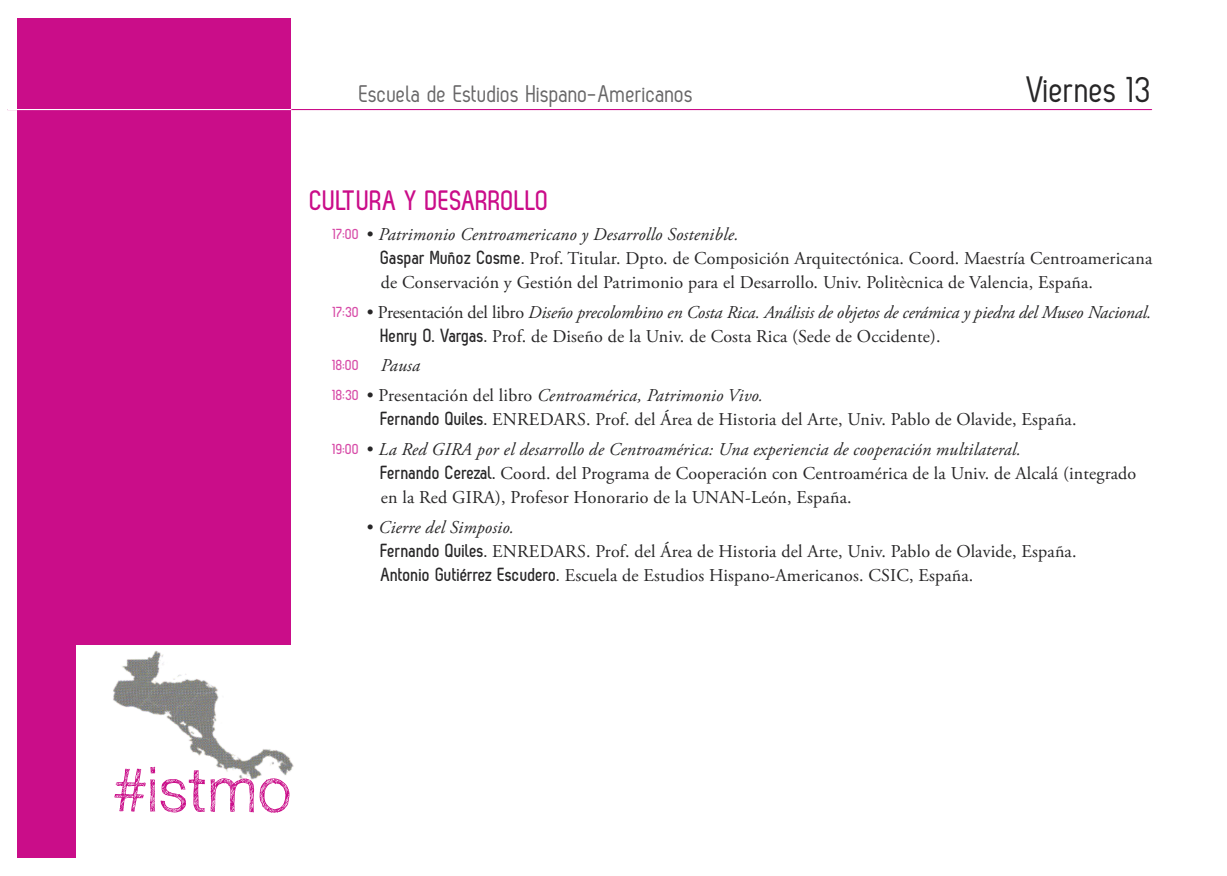
<style>
.page{position:relative;width:1227px;height:876px;background:#fff}
.page>*{position:absolute;margin:0;border:0;box-sizing:border-box;transform-origin:0 0}
.t1{font:300 60.8px "Sketchetik";color:#ca0d89}
.t2{font:36.6px "Zag";color:#272627}
.t3{font:700 28px "Zag";letter-spacing:.01em;color:#ca0d89}
.t4{font:24px "Zag";color:#686768}
.t5{font:18px/24px "Adobe Garamond Pro";letter-spacing:.01em;color:#272627}
.t6{font:italic 18px/24px "Adobe Garamond Pro";letter-spacing:-.01em;color:#272627}
.t7{font:700 15px/29.6px "Zag";color:#d74aa7}
.s1{font-style:italic}
.s2{font-family:"Zag";font-weight:700;font-size:19px}
.s3{font-style:normal}
.s4{font-family:"Zag";font-weight:700;font-style:normal;font-size:19px}
</style>
<div class="page">
<div style="left:17px;top:18px;width:274px;height:839px;background:#ca0d89"></div>
<svg style="left:7px;top:109px;width:1146px;height:1px"></svg>
<div style="left:76px;top:645px;width:248px;height:212px;background:#fff"></div>
<img style="left:113px;top:650px;width:181px;height:130px">
<h3 class="t4" style="left:359px;top:79px;width:336px">Escuela de Estudios Hispano-Americanos</h3>
<h2 class="t2" style="left:1027px;top:67px;width:127px">Viernes 13</h2>
<h3 class="t3" style="left:310px;top:184px;width:240px">CULTURA Y DESARROLLO</h3>
<p class="t5" style="left:381px;top:223px;width:773px;text-indent:-14px">• <span class="s1">Patrimonio Centroamericano y Desarrollo Sostenible.<br></span><span class="s2">Gaspar Muñoz Cosme.</span> Prof. Titular. Dpto. de Composición Arquitectónica. Coord. Maestría Centroamericana de Conservación y Gestión del Patrimonio para el Desarrollo. Univ. Politècnica de Valencia, España.</p>
<p class="t6" style="left:381px;top:301px;width:772px;text-indent:-14px"><span class="s3">• Presentación del libro</span> Diseño precolombino en Costa Rica. Análisis de objetos de cerámica y piedra del Museo Nacional.<br><span class="s4">Henry O. Vargas.</span> <span class="s3">Prof. de Diseño de la Univ. de Costa Rica (Sede de Occidente).</span></p>
<p class="t6" style="left:381px;top:355px;width:41px">Pausa</p>
<p class="t5" style="left:381px;top:384px;width:697px;text-indent:-14px">• Presentación del libro <span class="s1">Centroamérica, Patrimonio Vivo.<br></span><span class="s2">Fernando Quiles.</span> ENREDARS. Prof. del Área de Historia del Arte, Univ. Pablo de Olavide, España.</p>
<p class="t5" style="left:381px;top:438px;width:757px;text-indent:-14px">• <span class="s1">La Red GIRA por el desarrollo de Centroamérica: Una experiencia de cooperación multilateral.<br></span><span class="s2">Fernando Cerezal.</span> Coord. del Programa de Cooperación con Centroamérica de la Univ. de Alcalá (integrado en la Red GIRA), Profesor Honorario de la UNAN-León, España.</p>
<p class="t5" style="left:381px;top:516px;width:697px;text-indent:-14px">• <span class="s1">Cierre del Simposio.<br></span><span class="s2">Fernando Quiles.</span> ENREDARS. Prof. del Área de Historia del Arte, Univ. Pablo de Olavide, España.<br><span class="s2">Antonio Gutiérrez Escudero.</span> Escuela de Estudios Hispano-Americanos. CSIC, España.</p>
<p class="t7" style="left:333px;top:219px;width:28px">17:00</p>
<p class="t7" style="left:333px;top:296px;width:28px">17:30</p>
<p class="t7" style="left:333px;top:350px;width:28px">18:00<br>18:30</p>
<p class="t7" style="left:333px;top:433px;width:28px">19:00</p>
<h1 class="t1" style="left:112px;top:754px;width:180px">#istmo</h1>
</div>
